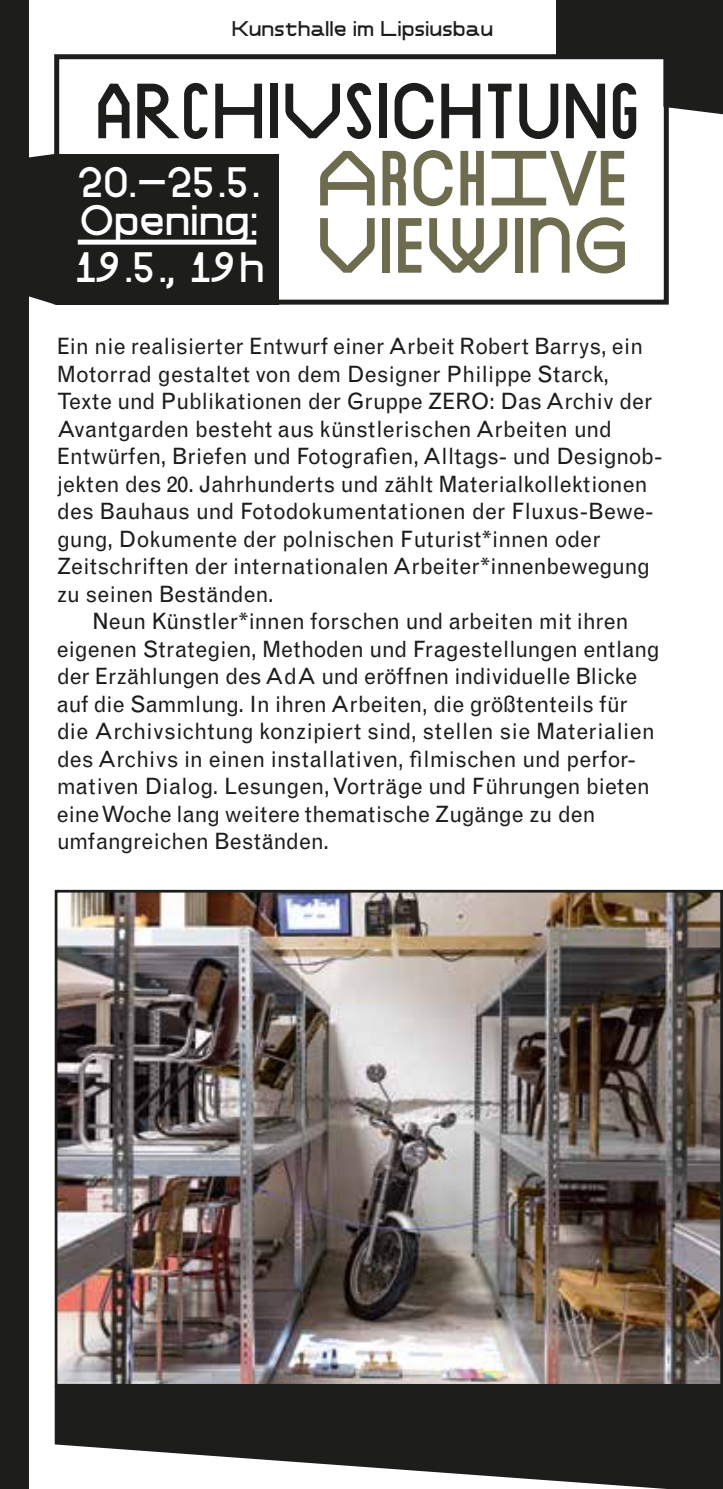
<style>
.page{position:relative;width:723px;height:1489px;background:#fff}
.page>*{position:absolute;margin:0;border:0;box-sizing:border-box;transform-origin:0 0}
.t1{font:78px "Absolution";color:#1d1d1b}
.t2{font:78px/67.2px "Absolution";color:#6e6c4f}
.t3{font:42.5px/37.5px "Absolution";color:#fff}
.t4{font:22.5px "Grotesque MT Std";letter-spacing:-.005em;color:#1d1d1b}
.t5{font:21.25px "Absolution";color:#1d1d1b}
</style>
<div class="page">
<div style="left:0;top:0;width:28px;height:1488px;background:#1d1d1b"></div>
<svg style="left:55px;top:1386px;width:668px;height:102px;fill:#1d1d1b"></svg>
<div style="left:54px;top:54px;width:615px;height:250px;border:5px solid #1d1d1b"></div>
<div style="left:57px;top:154px;width:222px;height:150px;background:#1d1d1b"></div>
<div style="left:78px;top:239px;width:178px;height:5px;background:#fff"></div>
<img style="left:59px;top:893px;width:660px;height:489px">
<div style="left:55px;top:889px;width:668px;height:497px;border:3px solid #1d1d1b"></div>
<div style="left:663px;top:0;width:60px;height:114px;background:#1d1d1b"></div>
<div style="left:28px;top:154px;width:27px;height:150px;background:#1d1d1b"></div>
<div style="left:556px;top:0;width:113px;height:57px;background:#1d1d1b"></div>
<p class="t5" style="left:231px;top:12px;width:263px">Kunsthalle im Lipsiusbau</p>
<h1 class="t1" style="left:91px;top:52px;width:547px">ARCHIVSICHTUNG</h1>
<h1 class="t2" style="left:312px;top:141px;width:314px">ARCHIVE<br>VIEWING</h1>
<h2 class="t3" style="left:76px;top:161px;width:184px">20.–25.5.<br>Opening:</h2>
<h2 class="t3" style="left:71px;top:246px;width:193px">19.5., 19h</h2>
<p class="t4" style="left:57px;top:333px;width:588px">Ein nie realisierter Entwurf einer Arbeit Robert Barrys, ein</p>
<p class="t4" style="left:57px;top:360px;width:554px">Motorrad gestaltet von dem Designer Philippe Starck,</p>
<p class="t4" style="left:57px;top:388px;width:597px">Texte und Publikationen der Gruppe ZERO: Das Archiv der</p>
<p class="t4" style="left:57px;top:415px;width:557px">Avantgarden besteht aus künstlerischen Arbeiten und</p>
<p class="t4" style="left:57px;top:443px;width:607px">Entwürfen, Briefen und Fotografien, Alltags- und Designob-</p>
<p class="t4" style="left:57px;top:470px;width:592px">jekten des 20. Jahrhunderts und zählt Materialkollektionen</p>
<p class="t4" style="left:57px;top:498px;width:598px">des Bauhaus und Fotodokumentationen der Fluxus-Bewe-</p>
<p class="t4" style="left:57px;top:525px;width:545px">gung, Dokumente der polnischen Futurist*innen oder</p>
<p class="t4" style="left:57px;top:553px;width:595px">Zeitschriften der internationalen Arbeiter*innenbewegung</p>
<p class="t4" style="left:57px;top:580px;width:219px">zu seinen Beständen.</p>
<p class="t4" style="left:92px;top:608px;width:538px">Neun Künstler*innen forschen und arbeiten mit ihren</p>
<p class="t4" style="left:57px;top:635px;width:605px">eigenen Strategien, Methoden und Fragestellungen entlang</p>
<p class="t4" style="left:57px;top:663px;width:582px">der Erzählungen des AdA und eröffnen individuelle Blicke</p>
<p class="t4" style="left:57px;top:690px;width:573px">auf die Sammlung. In ihren Arbeiten, die größtenteils für</p>
<p class="t4" style="left:57px;top:718px;width:600px">die Archivsichtung konzipiert sind, stellen sie Materialien</p>
<p class="t4" style="left:57px;top:745px;width:580px">des Archivs in einen installativen, filmischen und perfor-</p>
<p class="t4" style="left:57px;top:773px;width:595px">mativen Dialog. Lesungen, Vorträge und Führungen bieten</p>
<p class="t4" style="left:57px;top:800px;width:541px">eine Woche lang weitere thematische Zugänge zu den</p>
<p class="t4" style="left:57px;top:828px;width:274px">umfangreichen Beständen.</p>
</div>
